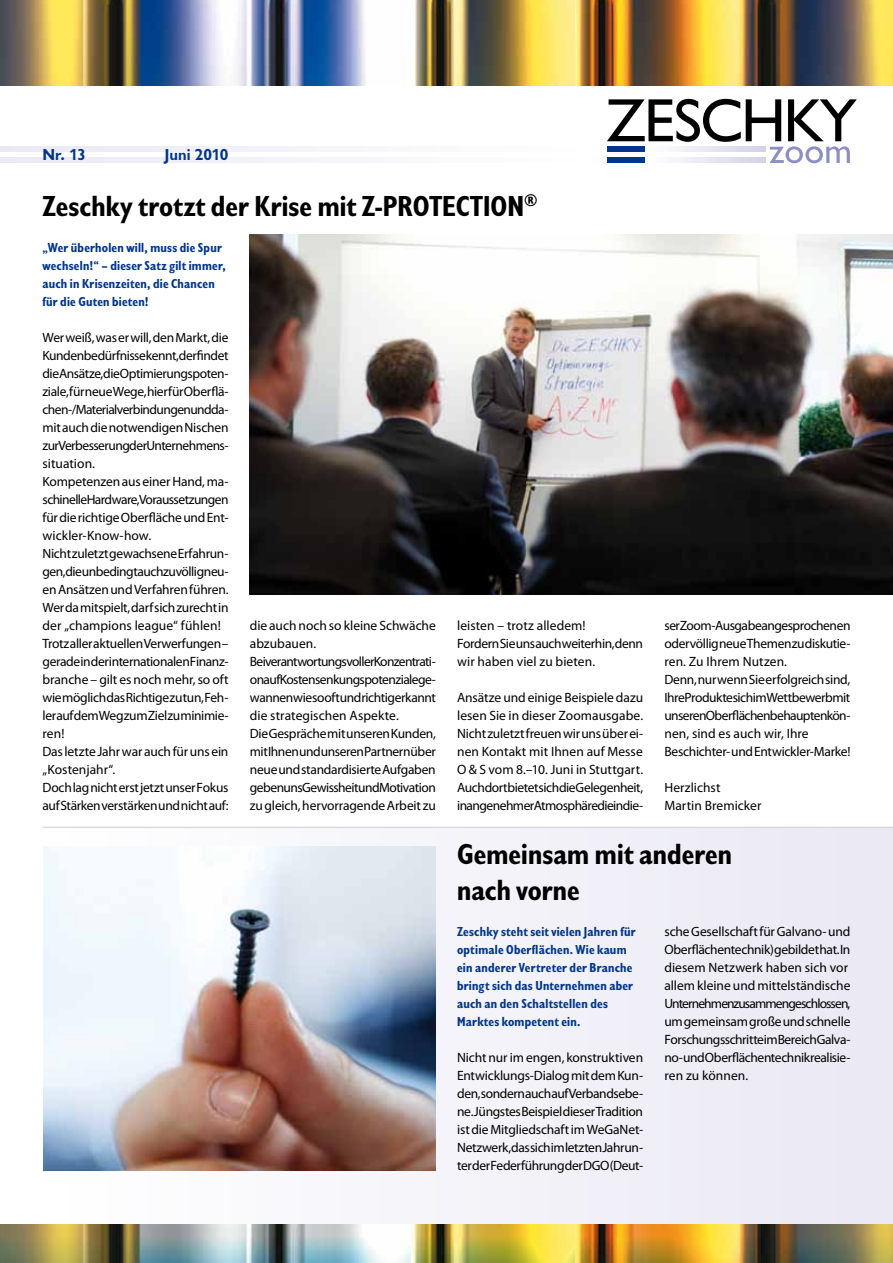
<style>
.page{position:relative;width:893px;height:1263px;background:#fff}
.page>*{position:absolute;margin:0;border:0;box-sizing:border-box;transform-origin:0 0}
.t1{font:700 condensed 30px/36px "Chantilly";letter-spacing:.005em;color:#000}
.t2{font:700 16.5px "Chantilly";color:#00368b}
.t3{font:13.5px/18px "Myriad Pro";letter-spacing:-.025em;color:#000}
.t4{font:700 condensed 13.5px/18px "Chantilly";letter-spacing:.015em;color:#00368b}
.t5{font:13.5px/18px "Myriad Pro";color:#000}
.t6{font:13.5px/18px "Myriad Pro";letter-spacing:.005em;color:#000}
</style>
<div class="page">
<div style="left:43px;top:828px;width:850px;height:396px;background:#f0eff7"></div>
<img style="left:0;top:0;width:893px;height:86px">
<div style="left:0;top:147px;width:11px;height:5px;background:#e9e8f4"></div>
<div style="left:11px;top:147px;width:23px;height:5px;background:#eae9f4"></div>
<div style="left:34px;top:147px;width:24px;height:5px;background:#ebeaf5"></div>
<div style="left:58px;top:147px;width:24px;height:5px;background:#ecebf5"></div>
<div style="left:82px;top:147px;width:23px;height:5px;background:#edecf5"></div>
<div style="left:105px;top:147px;width:24px;height:5px;background:#eeedf6"></div>
<div style="left:129px;top:147px;width:23px;height:5px;background:#eeedf6"></div>
<div style="left:152px;top:147px;width:24px;height:5px;background:#efeef7"></div>
<div style="left:176px;top:147px;width:23px;height:5px;background:#f0eff7"></div>
<div style="left:199px;top:147px;width:24px;height:5px;background:#f1f0f8"></div>
<div style="left:223px;top:147px;width:24px;height:5px;background:#f2f1f8"></div>
<div style="left:247px;top:147px;width:23px;height:5px;background:#f3f2f9"></div>
<div style="left:270px;top:147px;width:24px;height:5px;background:#f4f3f9"></div>
<div style="left:294px;top:147px;width:23px;height:5px;background:#f5f4f9"></div>
<div style="left:317px;top:147px;width:24px;height:5px;background:#f6f5fa"></div>
<div style="left:341px;top:147px;width:24px;height:5px;background:#f6f6fa"></div>
<div style="left:365px;top:147px;width:23px;height:5px;background:#f7f7fb"></div>
<div style="left:388px;top:147px;width:24px;height:5px;background:#f8f8fb"></div>
<div style="left:412px;top:147px;width:23px;height:5px;background:#f9f9fc"></div>
<div style="left:435px;top:147px;width:24px;height:5px;background:#faf9fc"></div>
<div style="left:459px;top:147px;width:23px;height:5px;background:#fbfafd"></div>
<div style="left:482px;top:147px;width:24px;height:5px;background:#fbfbfd"></div>
<div style="left:0;top:157px;width:11px;height:6px;background:#e9e8f4"></div>
<div style="left:11px;top:157px;width:23px;height:6px;background:#eae9f4"></div>
<div style="left:34px;top:157px;width:24px;height:6px;background:#ebeaf5"></div>
<div style="left:58px;top:157px;width:24px;height:6px;background:#ecebf5"></div>
<div style="left:82px;top:157px;width:23px;height:6px;background:#edecf5"></div>
<div style="left:105px;top:157px;width:24px;height:6px;background:#eeedf6"></div>
<div style="left:129px;top:157px;width:23px;height:6px;background:#eeedf6"></div>
<div style="left:152px;top:157px;width:24px;height:6px;background:#efeef7"></div>
<div style="left:176px;top:157px;width:23px;height:6px;background:#f0eff7"></div>
<div style="left:199px;top:157px;width:24px;height:6px;background:#f1f0f8"></div>
<div style="left:223px;top:157px;width:24px;height:6px;background:#f2f1f8"></div>
<div style="left:247px;top:157px;width:23px;height:6px;background:#f3f2f9"></div>
<div style="left:270px;top:157px;width:24px;height:6px;background:#f4f3f9"></div>
<div style="left:294px;top:157px;width:23px;height:6px;background:#f5f4f9"></div>
<div style="left:317px;top:157px;width:24px;height:6px;background:#f6f5fa"></div>
<div style="left:341px;top:157px;width:24px;height:6px;background:#f6f6fa"></div>
<div style="left:365px;top:157px;width:23px;height:6px;background:#f7f7fb"></div>
<div style="left:388px;top:157px;width:24px;height:6px;background:#f8f8fb"></div>
<div style="left:412px;top:157px;width:23px;height:6px;background:#f9f9fc"></div>
<div style="left:435px;top:157px;width:24px;height:6px;background:#faf9fc"></div>
<div style="left:459px;top:157px;width:23px;height:6px;background:#fbfafd"></div>
<div style="left:482px;top:157px;width:24px;height:6px;background:#fbfbfd"></div>
<svg style="left:607px;top:99px;width:250px;height:64px"></svg>
<img style="left:0;top:1224px;width:893px;height:39px">
<img style="left:250px;top:234px;width:643px;height:360px">
<img style="left:43px;top:846px;width:393px;height:324px">
<hr style="left:43px;top:827px;width:850px;height:1px;background:#d9dadb">
<p class="t2" style="left:43px;top:145px;width:45px">Nr. 13</p>
<p class="t2" style="left:164px;top:145px;width:66px">Juni 2010</p>
<h1 class="t1" style="left:43px;top:188px;width:496px">Zeschky trotzt der Krise mit Z-PROTECTION<sup>®</sup></h1>
<p class="t4" style="left:43px;top:239px;width:185px">„Wer überholen will, muss die Spur wechseln!“ – dieser Satz gilt immer, auch in Krisenzeiten, die Chancen für die Guten bieten!</p>
<p class="t3" style="left:43px;top:328px;width:188px">Wer weiß, was er will, den Markt, die<br>Kundenbedürfnisse kennt, der findet die Ansätze, die Optimierungspoten&shy;ziale, für neue Wege, hier für Oberflä&shy;chen-/Materialverbindungen und da&shy;mit auch die notwendigen Nischen zur Verbesserung der Unternehmens&shy;situation.<br>Kompetenzen aus einer Hand, ma&shy;schinelle Hardware, Voraussetzungen für die richtige Oberfläche und Ent&shy;wickler-Know-how.<br>Nicht zuletzt gewachsene Erfahrun&shy;gen, die unbedingt auch zu völlig neu&shy;en Ansätzen und Verfahren führen.<br>Wer da mitspielt, darf sich zurecht in der „champions league“ fühlen!<br>Trotz aller aktuellen Verwerfungen – gerade in der internationalen Finanz&shy;branche – gilt es noch mehr, so oft wie möglich das Richtige zu tun, Feh&shy;ler auf dem Weg zum Ziel zu minimie&shy;ren!<br>Das letzte Jahr war auch für uns ein „Kostenjahr“.<br>Doch lag nicht erst jetzt unser Fokus auf Stärken verstärken und nicht auf:</p>
<p class="t3" style="left:250px;top:616px;width:188px">die auch noch so kleine Schwäche abzubauen.<br>Bei verantwortungsvoller Konzentrati&shy;on auf Kostensenkungspotenziale ge&shy;wannen wie so oft und richtig erkannt die strategischen Aspekte.<br>Die Gespräche mit unseren Kunden, mit Ihnen und unseren Partnern über neue und standardisierte Aufgaben geben uns Gewissheit und Motivation zu gleich, hervorragende Arbeit zu</p>
<p class="t5" style="left:457px;top:616px;width:188px">leisten – trotz alledem!<br>Fordern Sie uns auch weiterhin, denn wir haben viel zu bieten.</p>
<p class="t3" style="left:457px;top:688px;width:188px;text-align:justify">Ansätze und einige Beispiele dazu lesen Sie in dieser Zoomausgabe.<br>Nicht zuletzt freuen wir uns über ei&shy;nen Kontakt mit Ihnen auf Messe O &amp; S vom 8.–10. Juni in Stuttgart.<br>Auch dort bietet sich die Gelegenheit, in angenehmer Atmosphäre die in die-</p>
<p class="t3" style="left:664px;top:616px;width:188px">ser Zoom-Ausgabe angesprochenen oder völlig neue Themen zu diskutie&shy;ren. Zu Ihrem Nutzen.<br>Denn, nur wenn Sie erfolgreich sind, Ihre Produkte sich im Wettbewerb mit unseren Oberflächen behaupten kön&shy;nen, sind es auch wir, Ihre Beschichter- und Entwickler-Marke!</p>
<p class="t6" style="left:664px;top:778px;width:99px">Herzlichst<br>Martin Bremicker</p>
<h1 class="t1" style="left:457px;top:836px;width:276px">Gemeinsam mit anderen nach vorne</h1>
<p class="t4" style="left:457px;top:923px;width:180px">Zeschky steht seit vielen Jahren für optimale Oberflächen. Wie kaum ein anderer Vertreter der Branche bringt sich das Unternehmen aber auch an den Schaltstellen des<br>Marktes kompetent ein.</p>
<p class="t3" style="left:457px;top:1048px;width:188px;text-align:justify">Nicht nur im engen, konstruktiven Entwicklungs-Dialog mit dem Kun&shy;den, sondern auch auf Verbandsebe&shy;ne. Jüngstes Beispiel dieser Tradition ist die Mitgliedschaft im WeGaNet-Netzwerk, das sich im letzten Jahr un&shy;ter der Federführung der DGO (Deut-</p>
<p class="t3" style="left:664px;top:922px;width:188px">sche Gesellschaft für Galvano- und Oberflächentechnik) gebildet hat. In diesem Netzwerk haben sich vor allem kleine und mittelständische Unternehmen zusammengeschlossen, um gemeinsam große und schnelle Forschungsschritte im Bereich Galva&shy;no- und Oberflächentechnik realisie&shy;ren zu können.</p>
</div>
